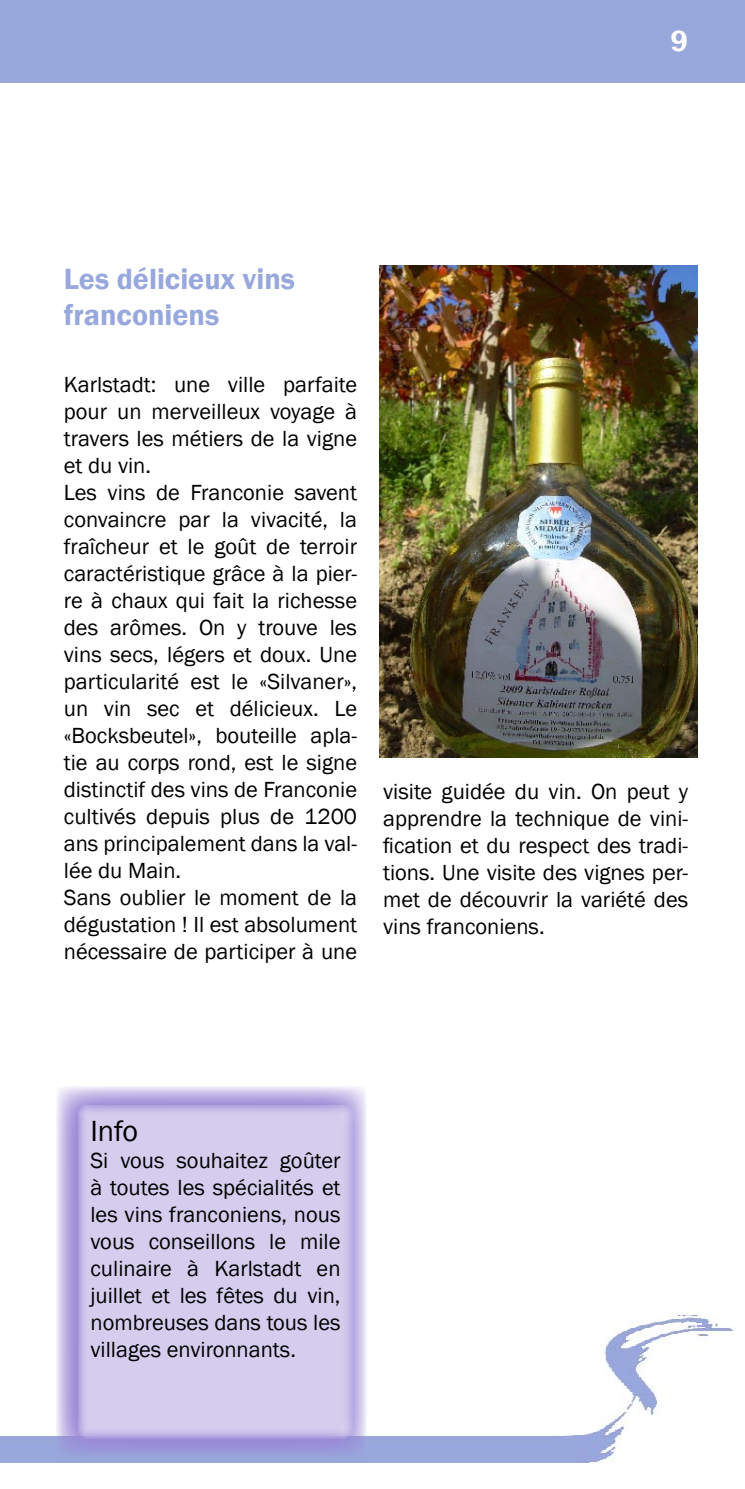
<style>
.page{position:relative;width:745px;height:1489px;background:#fff}
.page>*{position:absolute;margin:0;border:0;box-sizing:border-box;transform-origin:0 0}
.t1{font:600 30px/36px "Franklin Gothic";color:#98a8dc}
.t2{font:30px "Franklin Gothic";color:#000}
.t3{font:22.5px/27px "Franklin Gothic";color:#000;text-align:justify}
</style>
<div class="page">
<img style="left:0;top:1314px;width:734px;height:149px">
<div style="left:0;top:0;width:744px;height:82px;background:#98a8dc"></div>
<img style="left:379px;top:266px;width:317px;height:491px">
<img style="left:56px;top:1086px;width:307px;height:370px">
<svg style="left:78px;top:1104px;width:275px;height:334px;background:#d2c9ec"></svg>
<h1 class="t1" style="left:64px;top:261px;width:233px">Les délicieux vins franconiens</h1>
<p class="t3" style="left:64px;top:371px;width:294px;text-align:left">Karlstadt: une ville parfaite pour un merveilleux voyage à travers les métiers de la vigne et du vin.<br>Les vins de Franconie savent convaincre par la vivacité, la fraîcheur et le goût de terroir caractéristique grâce à la pier&shy;re à chaux qui fait la richesse des arômes. On y trouve les vins secs, légers et doux. Une particularité est le «Silvaner», un vin sec et délicieux. Le «Bocksbeutel», bouteille apla&shy;tie au corps rond, est le signe distinctif des vins de Franconie cultivés depuis plus de 1200 ans principalement dans la val&shy;lée du Main.<br>Sans oublier le moment de la dégustation ! Il est absolument nécessaire de participer à une</p>
<p class="t3" style="left:383px;top:778px;width:306px">visite guidée du vin. On peut y apprendre la technique de vini&shy;fication et du respect des tradi&shy;tions. Une visite des vignes per&shy;met de découvrir la variété des vins franconiens.</p>
<h1 class="t2" style="left:90px;top:1112px;width:49px">Info</h1>
<p class="t3" style="left:90px;top:1147px;width:251px">Si vous souhaitez goûter à toutes les spécialités et les vins franconiens, nous vous conseillons le mile culinaire à Karlstadt en juillet et les fêtes du vin, nombreuses dans tous les villages environnants.</p>
</div>
